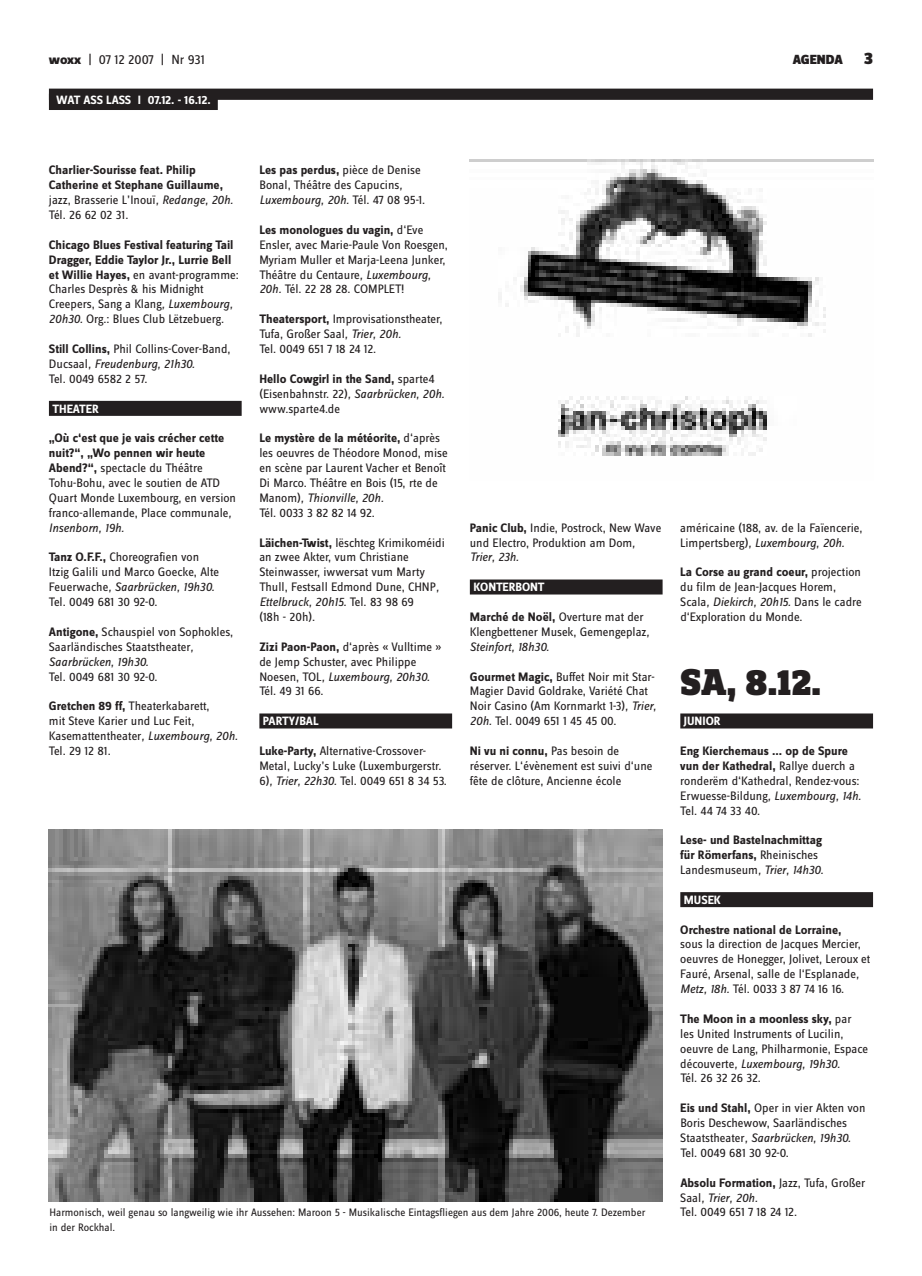
<style>
.page{position:relative;width:922px;height:1276px;background:#fff}
.page>*{position:absolute;margin:0;border:0;box-sizing:border-box;transform-origin:0 0}
.t1{font:900 38.75px "Zine Slab Dis";color:#231f20}
.t2{font:13.75px "Zine Sans Dis";letter-spacing:-.01em;color:#231f20}
.t3{font:900 13.75px "Zine Sans Dis";color:#231f20}
.t4{font:12.75px/14.9px "Zine Sans Dis";color:#231f20}
.t5{font:700 12.75px/14.9px "Zine Sans Dis";color:#231f20}
.t6{font:12.75px/14.9px "Zine Sans Dis";letter-spacing:-.02em;color:#231f20}
.t7{font:700 12.5px "Zine Sans Dis";color:#fff}
.t8{font:11.25px/14.9px "Zine Sans Dis";color:#231f20}
.s1{font-weight:800}
.s2{font-size:17.5px}
.s3{font-weight:400}
.s4{font-weight:400;font-style:italic}
.s5{font-weight:700}
.s6{font-style:italic}
</style>
<div class="page">
<div style="left:49px;top:401px;width:192px;height:15px;background:#231f20"></div>
<div style="left:259px;top:713px;width:193px;height:15px;background:#231f20"></div>
<div style="left:469px;top:579px;width:193px;height:15px;background:#231f20"></div>
<div style="left:680px;top:713px;width:192px;height:15px;background:#231f20"></div>
<div style="left:680px;top:892px;width:192px;height:15px;background:#231f20"></div>
<div style="left:49px;top:89px;width:823px;height:11px;background:#231f20"></div>
<div style="left:49px;top:94px;width:169px;height:16px;background:#231f20"></div>
<img style="left:49px;top:829px;width:613px;height:372px">
<img style="left:469px;top:159px;width:403px;height:297px">
<p class="t2" style="left:49px;top:55px;width:157px"><span class="s1">woxx</span> | 07 12 2007 | Nr 931</p>
<p class="t3" style="left:792px;top:55px;width:82px">AGENDA <span class="s2">3</span></p>
<p class="t7" style="left:56px;top:95px;width:156px">WAT ASS LASS I 07.12. - 16.12.</p>
<p class="t5" style="left:49px;top:164px;width:186px">Charlier-Sourisse feat. Philip<br>Catherine et Stephane Guillaume, <span class="s3">jazz, Brasserie L’Inouï</span><span class="s4">, Redange, 20h.<br></span><span class="s3">Tél. 26 62 02 31.</span></p>
<p class="t4" style="left:49px;top:238px;width:191px"><span class="s5">Chicago Blues Festival featuring Tail Dragger, Eddie Taylor Jr., Lurrie Bell et Willie Hayes,</span> en avant-programme:<br>Charles Desprès &amp; his Midnight Creepers, Sang a Klang<span class="s6">, Luxembourg, 20h30.</span> Org.: Blues Club Lëtzebuerg.</p>
<p class="t4" style="left:49px;top:343px;width:183px"><span class="s5">Still Collins,</span> Phil Collins-Cover-Band,<br>Ducsaal<span class="s6">, Freudenburg, 21h30.<br></span>Tel. 0049 6582 2 57.</p>
<p class="t7" style="left:52px;top:404px;width:48px">THEATER</p>
<p class="t4" style="left:49px;top:432px;width:189px"><span class="s5">„Où c‘est que je vais crécher cette nuit?“, „Wo pennen wir heute<br>Abend?“,</span> spectacle du Théâtre<br>Tohu-Bohu, avec le soutien de ATD<br>Quart Monde Luxembourg, en version franco-allemande, Place communale<span class="s6">,<br>Insenborn, 19h.</span></p>
<p class="t4" style="left:49px;top:551px;width:172px"><span class="s5">Tanz O.F.F.,</span> Choreografien von<br>Itzig Galili und Marco Goecke, Alte<br>Feuerwache<span class="s6">, Saarbrücken, 19h30.<br></span>Tel. 0049 681 30 92-0.</p>
<p class="t4" style="left:49px;top:625px;width:186px"><span class="s5">Antigone,</span> Schauspiel von Sophokles,<br>Saarländisches Staatstheater<span class="s6">,<br>Saarbrücken, 19h30.</span></p>
<p class="t4" style="left:49px;top:670px;width:110px">Tel. 0049 681 30 92-0.</p>
<p class="t4" style="left:49px;top:700px;width:190px"><span class="s5">Gretchen 89 ff,</span> Theaterkabarett,<br>mit Steve Karier und Luc Feit,<br>Kasemattentheater<span class="s6">, Luxembourg, 20h.<br></span>Tel. 29 12 81.</p>
<p class="t4" style="left:259px;top:164px;width:167px"><span class="s5">Les pas perdus,</span> pièce de Denise<br>Bonal, Théâtre des Capucins<span class="s6">,<br>Luxembourg, 20h.</span> Tél. 47 08 95-1.</p>
<p class="t4" style="left:259px;top:223px;width:190px"><span class="s5">Les monologues du vagin,</span> d‘Eve Ensler, avec Marie-Paule Von Roesgen, Myriam Muller et Marja-Leena Junker, Théâtre du Centaure<span class="s6">, Luxembourg, 20h.</span> Tél. 22 28 28. COMPLET!</p>
<p class="t4" style="left:259px;top:313px;width:185px"><span class="s5">Theatersport,</span> Improvisationstheater,<br>Tufa, Großer Saal<span class="s6">, Trier, 20h.<br></span>Tel. 0049 651 7 18 24 12.</p>
<p class="t4" style="left:259px;top:372px;width:186px"><span class="s5">Hello Cowgirl in the Sand,</span> sparte4 (Eisenbahnstr. 22)<span class="s6">, Saarbrücken, 20h. </span>www.sparte4.de</p>
<p class="t4" style="left:259px;top:432px;width:190px"><span class="s5">Le mystère de la météorite,</span> d‘après les oeuvres de Théodore Monod, mise en scène par Laurent Vacher et Benoît<br>Di Marco. Théâtre en Bois (15, rte de<br>Manom)<span class="s6">, Thionville, 20h.<br></span>Tél. 0033 3 82 82 14 92.</p>
<p class="t4" style="left:259px;top:536px;width:187px"><span class="s5">Läichen-Twist,</span> lëschteg Krimikoméidi an zwee Akter, vum Christiane<br>Steinwasser, iwwersat vum Marty<br>Thull, Festsall Edmond Dune, CHNP<span class="s6">,<br>Ettelbruck, 20h15.</span> Tel. 83 98 69<br>(18h - 20h).</p>
<p class="t4" style="left:259px;top:640px;width:184px"><span class="s5">Zizi Paon-Paon,</span> d‘après « Vulltime » de Jemp Schuster, avec Philippe<br>Noesen, TOL<span class="s6">, Luxembourg, 20h30.<br></span>Tél. 49 31 66.</p>
<p class="t7" style="left:263px;top:716px;width:57px">PARTY/BAL</p>
<p class="t4" style="left:259px;top:744px;width:189px"><span class="s5">Luke-Party,</span> Alternative-Crossover-<br>Metal, Lucky’s Luke (Luxemburgerstr.<br>6)<span class="s6">, Trier, 22h30.</span> Tel. 0049 651 8 34 53.</p>
<p class="t4" style="left:469px;top:521px;width:193px"><span class="s5">Panic Club,</span> Indie, Postrock, New Wave und Electro, Produktion am Dom<span class="s6">,<br>Trier, 23h.</span></p>
<p class="t7" style="left:473px;top:582px;width:73px">KONTERBONT</p>
<p class="t4" style="left:469px;top:610px;width:181px"><span class="s5">Marché de Noël,</span> Overture mat der<br>Klengbettener Musek, Gemengeplaz<span class="s6">,<br>Steinfort, 18h30.</span></p>
<p class="t4" style="left:469px;top:670px;width:188px"><span class="s5">Gourmet Magic,</span> Buffet Noir mit Star-Magier David Goldrake, Variété Chat Noir Casino (Am Kornmarkt 1-3)<span class="s6">, Trier, 20h.</span> Tel. 0049 651 1 45 45 00.</p>
<p class="t4" style="left:469px;top:744px;width:184px"><span class="s5">Ni vu ni connu,</span> Pas besoin de réserver. L‘évènement est suivi d‘une fête de clôture, Ancienne école</p>
<p class="t8" style="left:49px;top:1206px;width:597px">Harmonisch, weil genau so langweilig wie ihr Aussehen: Maroon 5 - Musikalische Eintagsfliegen aus dem Jahre 2006, heute 7. Dezember in der Rockhal.</p>
<p class="t4" style="left:680px;top:521px;width:183px">américaine (188, av. de la Faïencerie,<br>Limpertsberg)<span class="s6">, Luxembourg, 20h.</span></p>
<p class="t4" style="left:680px;top:566px;width:183px"><span class="s5">La Corse au grand coeur,</span> projection du film de Jean-Jacques Horem,<br>Scala<span class="s6">, Diekirch, 20h15.</span> Dans le cadre d‘Exploration du Monde.</p>
<h1 class="t1" style="left:680px;top:669px;width:142px">SA, 8.12.</h1>
<p class="t7" style="left:683px;top:716px;width:38px">JUNIOR</p>
<p class="t4" style="left:680px;top:744px;width:182px"><span class="s5">Eng Kierchemaus ... op de Spure vun der Kathedral,</span> Rallye duerch a ronderëm d‘Kathedral, Rendez-vous:<br>Erwuesse-Bildung<span class="s6">, Luxembourg, 14h.<br></span>Tel. 44 74 33 40.</p>
<p class="t5" style="left:680px;top:834px;width:144px">Lese- und Bastelnachmittag für Römerfans, <span class="s3">Rheinisches<br>Landesmuseum</span><span class="s4">, Trier, 14h30.</span></p>
<p class="t7" style="left:683px;top:895px;width:39px">MUSEK</p>
<p class="t5" style="left:680px;top:923px;width:163px">Orchestre national de Lorraine,</p>
<p class="t4" style="left:680px;top:938px;width:191px">sous la direction de Jacques Mercier, oeuvres de Honegger, Jolivet, Leroux et Fauré, Arsenal, salle de l‘Esplanade<span class="s6">, Metz, 18h.</span> Tél. 0033 3 87 74 16 16.</p>
<p class="t4" style="left:680px;top:1012px;width:189px"><span class="s5">The Moon in a moonless sky,</span> par les United Instruments of Lucilin, oeuvre de Lang, Philharmonie, Espace découverte<span class="s6">, Luxembourg, 19h30.<br></span>Tél. 26 32 26 32.</p>
<p class="t4" style="left:680px;top:1101px;width:187px"><span class="s5">Eis und Stahl,</span> Oper in vier Akten von<br>Boris Deschewow, Saarländisches<br>Staatstheater<span class="s6">, Saarbrücken, 19h30.<br></span>Tel. 0049 681 30 92-0.</p>
<p class="t6" style="left:680px;top:1176px;width:186px"><span class="s5">Absolu Formation,</span> Jazz, Tufa, Großer<br>Saal<span class="s6">, Trier, 20h.<br></span>Tel. 0049 651 7 18 24 12.</p>
</div>
